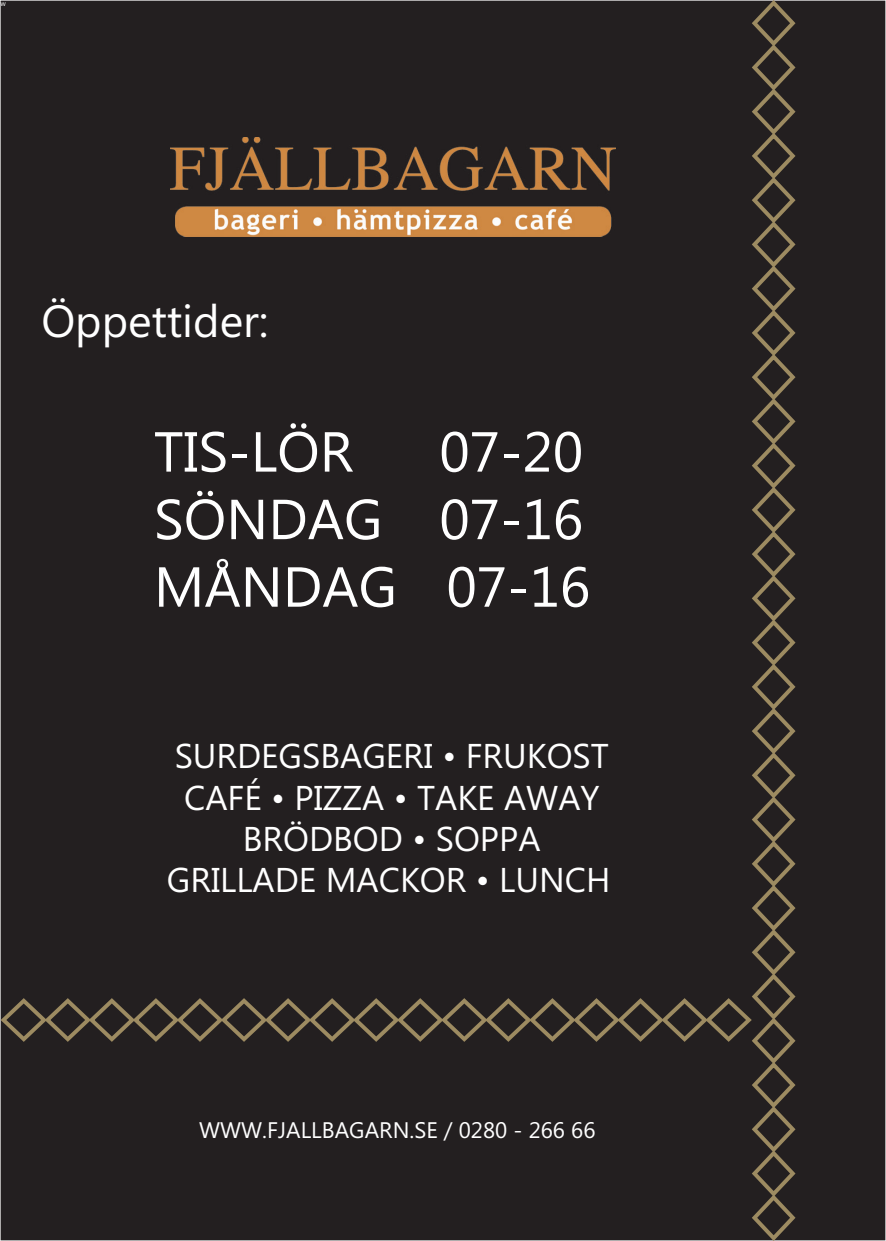
<style>
.page{position:relative;width:886px;height:1241px;background:#fff}
.page>*{position:absolute;margin:0;border:0;box-sizing:border-box;transform-origin:0 0}
.t1{font:56.25px/67.5px "Microsoft Phags Pa";color:#fff}
.t2{font:45px "Microsoft Phags Pa";color:#fff}
.t3{font:34.38px/41.2px "Microsoft Phags Pa";color:#fff;text-align:center}
.t4{font:22.5px "Microsoft Phags Pa";color:#fff}
.t5{font:7.5px "Microsoft Phags Pa";color:#fff}
</style>
<div class="page">
<div style="left:0;top:0;width:886px;height:1240px;background:#231f20"></div>
<div style="left:1px;top:0;width:794px;height:1240px;background:#231f20"></div>
<div style="left:71px;top:1063px;width:648px;height:119px;background:#231f20"></div>
<p class="t5" style="left:1px;top:-2px;width:7px">w</p>
<h2 class="t2" style="left:41px;top:289px;width:229px">Öppettider:</h2>
<h1 class="t1" style="left:154px;top:415px;width:201px">TIS-LÖR</h1>
<h1 class="t1" style="left:154px;top:415px;width:438px;text-indent:285px">07-20<br>SÖNDAG 07-16<br>MÅNDAG 07-16</h1>
<p class="t3" style="left:167px;top:733px;width:445px">SURDEGSBAGERI • FRUKOST<br>CAFÉ • PIZZA • TAKE AWAY<br>BRÖDBOD • SOPPA<br>GRILLADE MACKOR • LUNCH</p>
<p class="t4" style="left:199px;top:1113px;width:398px">WWW.FJALLBAGARN.SE / 0280 - 266 66</p>
</div>
